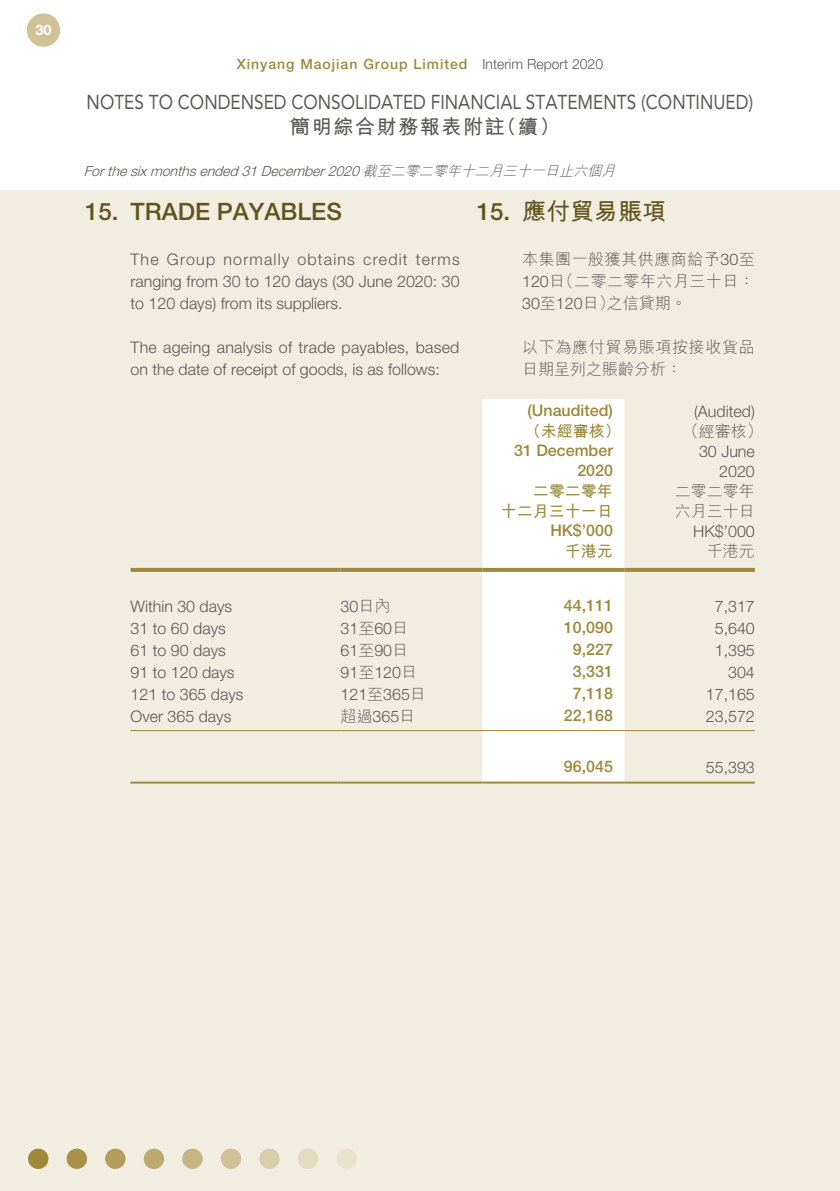
<style>
.page{position:relative;width:840px;height:1191px;background:#fff}
.page>*{position:absolute;margin:0;border:0;box-sizing:border-box;transform-origin:0 0}
.t1{font:500 24px "Helvetica Neue LT Std";color:#63541d}
.t2{font:700 24px "M Hei HK";color:#63541d}
.t3{font:20px "Avenir LT Std";color:#595857;scale:.86 1}
.t4{font:700 20px "M Hei HK";letter-spacing:.08em;color:#595857}
.t5{font:300 16px/22px "Helvetica Neue LT Std";color:#595857;text-align:justify}
.t6{font:300 16px/22px "M Hei HK";letter-spacing:.03em;color:#595857;text-align:justify}
.t7{font:500 16px/20px "Helvetica Neue LT Std";color:#9f883a;text-align:right}
.t8{font:700 16px/20px "M Hei HK";color:#9f883a;text-align:right}
.t9{font:300 16px/20px "M Hei HK";color:#595857}
.t10{font:700 14.4px "Helvetica Neue LT Std";color:#fff}
.t11{font:italic 300 14px "Helvetica Neue LT Std";color:#595857}
.t12{font:500 14px "Helvetica Neue LT Std";letter-spacing:.07em;color:#9f883a}
.s1{font-weight:300;color:#595857}
.s2{font-family:"M Hei HK"}
.s3{font-family:"Helvetica Neue LT Std";font-weight:500}
.s4{font-family:"Helvetica Neue LT Std"}
</style>
<div class="page">
<div style="left:0;top:190px;width:839px;height:1001px;background:#f1ede1"></div>
<div style="left:27px;top:13px;width:33px;height:34px;background:#d0c196;border-radius:50%"></div>
<div style="left:28px;top:1148px;width:20px;height:21px;background:#9f883a;border-radius:50%"></div>
<div style="left:67px;top:1148px;width:20px;height:21px;background:#a89249;border-radius:50%"></div>
<div style="left:105px;top:1148px;width:20px;height:21px;background:#b39d5b;border-radius:50%"></div>
<div style="left:144px;top:1148px;width:20px;height:21px;background:#bca96e;border-radius:50%"></div>
<div style="left:182px;top:1148px;width:20px;height:21px;background:#c6b581;border-radius:50%"></div>
<div style="left:221px;top:1148px;width:20px;height:21px;background:#d0c196;border-radius:50%"></div>
<div style="left:259px;top:1148px;width:20px;height:21px;background:#d9cdab;border-radius:50%"></div>
<div style="left:298px;top:1148px;width:20px;height:21px;background:#e3dac0;border-radius:50%"></div>
<div style="left:336px;top:1148px;width:20px;height:21px;background:#e8e1cc;border-radius:50%"></div>
<div style="left:482px;top:399px;width:142px;height:382px;background:#fff"></div>
<svg style="left:130px;top:568px;width:210px;height:4px"></svg>
<svg style="left:340px;top:568px;width:142px;height:4px"></svg>
<svg style="left:482px;top:568px;width:142px;height:4px"></svg>
<svg style="left:624px;top:568px;width:130px;height:4px"></svg>
<hr style="left:130px;top:730px;width:210px;height:1px;background:#9f883a">
<hr style="left:340px;top:730px;width:142px;height:1px;background:#9f883a">
<hr style="left:482px;top:730px;width:142px;height:1px;background:#9f883a">
<hr style="left:624px;top:730px;width:130px;height:1px;background:#9f883a">
<hr style="left:130px;top:781px;width:210px;height:2px;background:#9f883a">
<hr style="left:340px;top:781px;width:142px;height:2px;background:#9f883a">
<hr style="left:482px;top:781px;width:142px;height:2px;background:#9f883a">
<hr style="left:624px;top:781px;width:130px;height:2px;background:#9f883a">
<p class="t10" style="left:35px;top:21px;width:18px">30</p>
<p class="t12" style="left:236px;top:56px;width:368px">Xinyang Maojian Group Limited <span class="s1">Interim Report 2020</span></p>
<p class="t3" style="left:87px;top:90px;width:776px">NOTES TO CONDENSED CONSOLIDATED FINANCIAL STATEMENTS (CONTINUED)</p>
<p class="t4" style="left:290px;top:112px;width:271px">簡明綜合財務報表附註（續）</p>
<p class="t11" style="left:84px;top:162px;width:536px">Forthesixmonthsended31December2020<span class="s2">截至二零二零年十二月三十一日止六個月</span></p>
<h1 class="t1" style="left:85px;top:197px;width:258px">15. TRADE PAYABLES</h1>
<p class="t5" style="left:130px;top:248px;width:330px">The Group normally obtains credit terms ranging from 30 to 120 days (30 June 2020: 30 to 120 days) from its suppliers.</p>
<p class="t5" style="left:130px;top:336px;width:330px">The ageing analysis of trade payables, based on the date of receipt of goods, is as follows:</p>
<h1 class="t2" style="left:476px;top:194px;width:191px"><span class="s3">15.</span> 應付貿易賬項</h1>
<p class="t6" style="left:522px;top:248px;width:234px">本集團一般獲其供應商給予<span class="s4">30</span>至<span class="s4">120</span>日（二零二零年六月三十日：<span class="s4">30</span>至<span class="s4">120</span>日）之信貸期。</p>
<p class="t6" style="left:522px;top:336px;width:234px">以下為應付貿易賬項按接收貨品日期呈列之賬齡分析：</p>
<p class="t7" style="left:527px;top:400px;width:87px">(Unaudited)</p>
<p class="t5" style="left:693px;top:400px;width:62px">(Audited)</p>
<p class="t8" style="left:524px;top:420px;width:97px">（未經審核）</p>
<p class="t6" style="left:682px;top:420px;width:81px">（經審核）</p>
<p class="t7" style="left:514px;top:440px;width:100px">31 December<br>2020</p>
<p class="t5" style="left:698px;top:441px;width:57px;line-height:20px;text-align:right">30 June<br>2020</p>
<p class="t8" style="left:500px;top:480px;width:113px">二零二零年<br>十二月三十一日</p>
<p class="t9" style="left:674px;top:481px;width:81px">二零二零年六月三十日</p>
<p class="t7" style="left:550px;top:520px;width:64px">HK$’000</p>
<p class="t5" style="left:692px;top:520px;width:63px">HK$’000</p>
<p class="t8" style="left:564px;top:540px;width:49px">千港元</p>
<p class="t6" style="left:706px;top:540px;width:49px">千港元</p>
<p class="t5" style="left:130px;top:595px;width:103px">Within 30 days</p>
<p class="t5" style="left:340px;top:595px;width:51px">30<span class="s2">日內</span></p>
<p class="t7" style="left:563px;top:595px;width:50px">44,111</p>
<p class="t5" style="left:714px;top:595px;width:42px">7,317</p>
<p class="t5" style="left:130px;top:617px;width:97px">31 to 60 days</p>
<p class="t5" style="left:340px;top:617px;width:69px">31<span class="s2">至</span>60<span class="s2">日</span></p>
<p class="t7" style="left:563px;top:617px;width:50px">10,090</p>
<p class="t5" style="left:714px;top:617px;width:42px">5,640</p>
<p class="t5" style="left:130px;top:639px;width:97px">61 to 90 days</p>
<p class="t5" style="left:340px;top:639px;width:69px">61<span class="s2">至</span>90<span class="s2">日</span></p>
<p class="t7" style="left:572px;top:639px;width:42px">9,227</p>
<p class="t5" style="left:714px;top:639px;width:42px">1,395</p>
<p class="t5" style="left:130px;top:661px;width:106px">91 to 120 days</p>
<p class="t5" style="left:340px;top:661px;width:78px">91<span class="s2">至</span>120<span class="s2">日</span></p>
<p class="t7" style="left:572px;top:661px;width:42px">3,331</p>
<p class="t5" style="left:727px;top:661px;width:28px">304</p>
<p class="t5" style="left:130px;top:683px;width:114px">121 to 365 days</p>
<p class="t5" style="left:340px;top:683px;width:87px">121<span class="s2">至</span>365<span class="s2">日</span></p>
<p class="t7" style="left:572px;top:683px;width:42px">7,118</p>
<p class="t5" style="left:705px;top:683px;width:50px">17,165</p>
<p class="t5" style="left:130px;top:705px;width:102px">Over 365 days</p>
<p class="t6" style="left:340px;top:705px;width:76px">超過<span class="s4">365</span>日</p>
<p class="t7" style="left:563px;top:705px;width:50px">22,168</p>
<p class="t5" style="left:705px;top:705px;width:50px">23,572</p>
<p class="t7" style="left:563px;top:756px;width:50px">96,045</p>
<p class="t5" style="left:705px;top:756px;width:50px">55,393</p>
</div>
